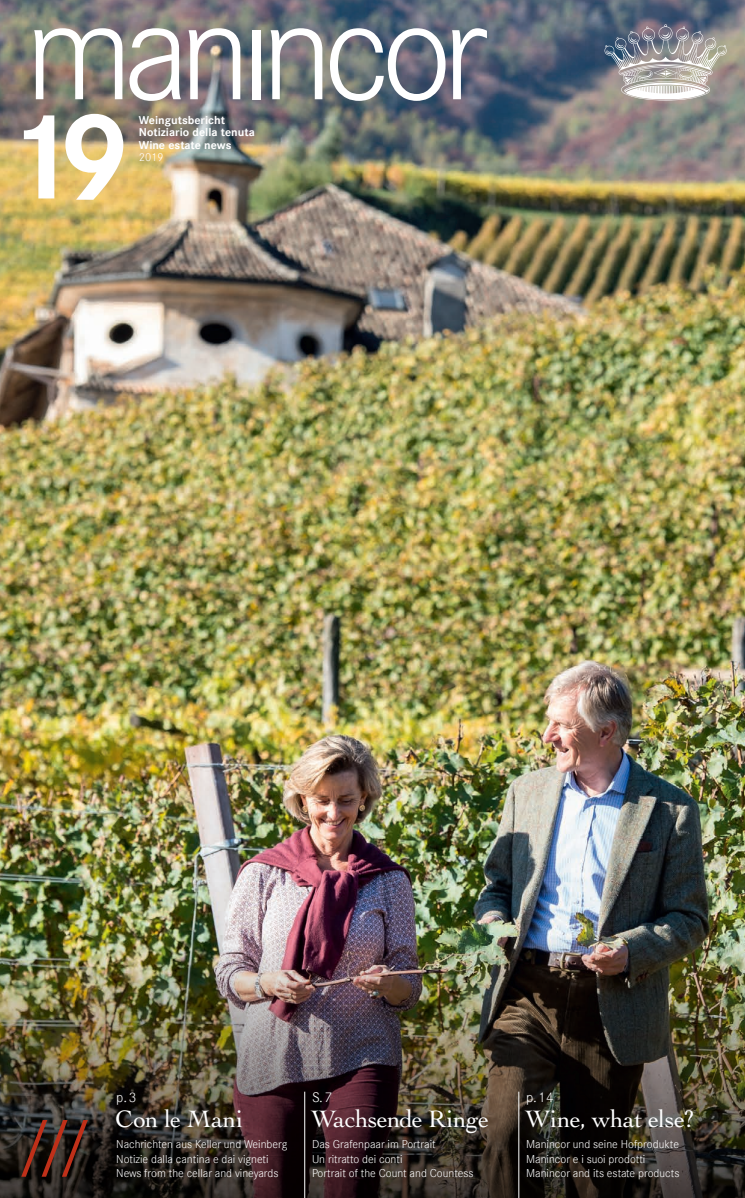
<style>
.page{position:relative;width:745px;height:1198px;background:#fff}
.page>*{position:absolute;margin:0;border:0;box-sizing:border-box;transform-origin:0 0}
.t1{font:300 137.5px "Corporate S";letter-spacing:-.075em;color:#fff}
.t2{font:700 120px "Corporate S";color:#fff}
.t3{font:25px "Cochin LT Pro";letter-spacing:-.02em;color:#fff}
.t4{font:25px "Cochin LT Pro";color:#fff}
.t5{font:300 13.75px "Corporate S";color:#fff}
.t6{font:300 11.25px/14.1px "Corporate S";color:#fff}
.t7{font:700 11.25px/12.5px "Corporate S";color:#fff}
</style>
<div class="page">
<img style="left:0;top:0;width:744px;height:935px">
<img style="left:0;top:935px;width:744px;height:263px">
<svg style="left:603px;top:24px;width:123px;height:76px;background:#a1a0a3"></svg>
<svg style="left:21px;top:1120px;width:67px;height:56px;background:#44251e"></svg>
<hr style="left:518px;top:1091px;width:1px;height:107px;background:#fff">
<hr style="left:304px;top:1091px;width:1px;height:107px;background:#fff">
<h1 class="t1" style="left:25px;top:-28px;width:463px">manıncor</h1>
<h2 class="t2" style="left:3px;top:83px;width:129px">19</h2>
<p class="t7" style="left:139px;top:114px;width:117px">Weingutsbericht<br>Notiziario della tenuta<br>Wine estate news</p>
<p class="t6" style="left:139px;top:150px;width:26px">2019</p>
<p class="t5" style="left:116px;top:1089px;width:22px">p.3</p>
<h3 class="t4" style="left:115px;top:1103px;width:129px">Con le Mani</h3>
<p class="t6" style="left:116px;top:1137px;width:173px">Nachrichten aus Keller und Weinberg<br>Notizie dalla cantina e dai vigneti<br>News from the cellar and vineyards</p>
<p class="t5" style="left:312px;top:1089px;width:22px">S.7</p>
<h3 class="t3" style="left:311px;top:1103px;width:179px">Wachsende Ringe</h3>
<p class="t6" style="left:312px;top:1137px;width:163px">Das Grafenpaar im Portrait<br>Un ritratto dei conti<br>Portrait of the Count and Countess</p>
<p class="t5" style="left:526px;top:1089px;width:29px">p.14</p>
<h3 class="t3" style="left:525px;top:1103px;width:172px">Wine, what else?</h3>
<p class="t6" style="left:526px;top:1137px;width:155px">Manincor und seine Hofprodukte<br>Manincor e i suoi prodotti<br>Manincor and its estate products</p>
</div>
